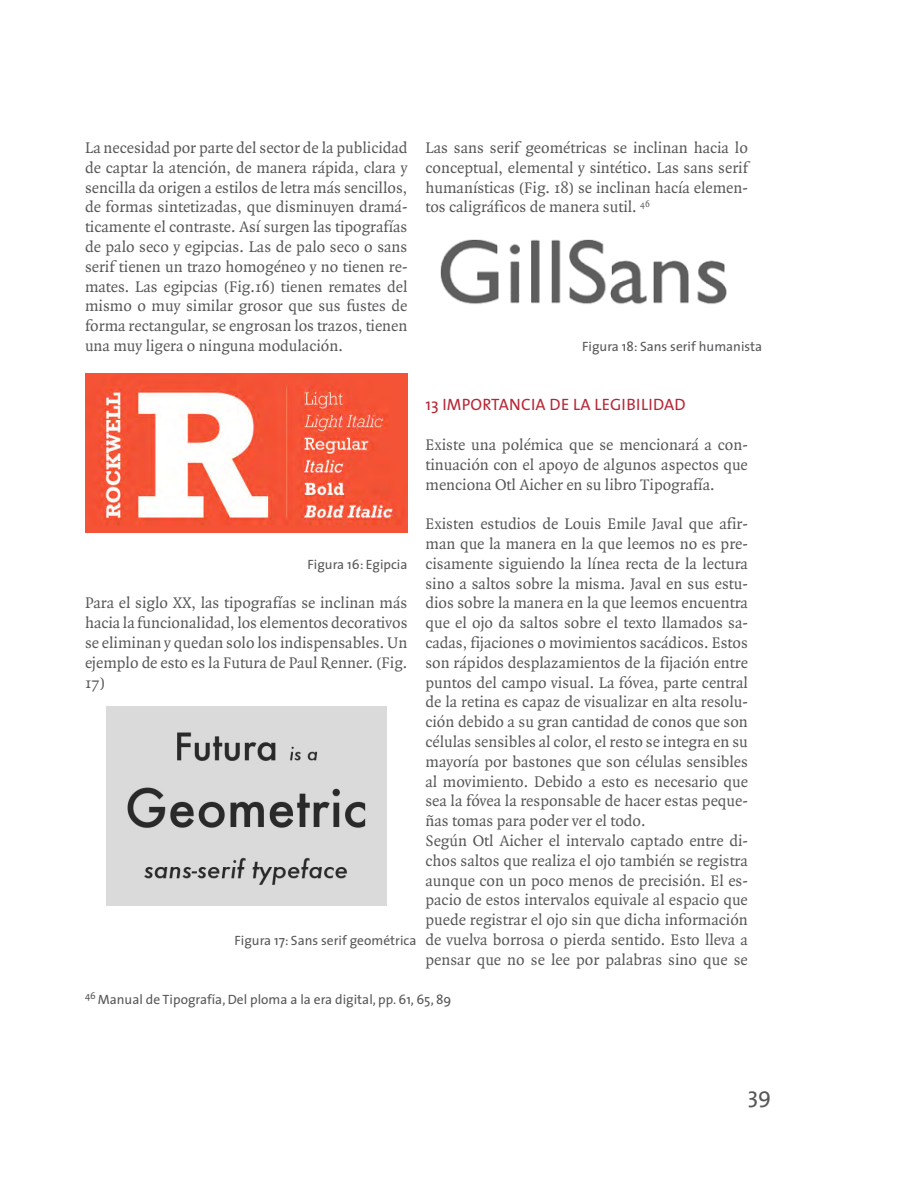
<style>
.page{position:relative;width:918px;height:1188px;background:#fff}
.page>*{position:absolute;margin:0;border:0;box-sizing:border-box;transform-origin:0 0}
.t1{font:22.5px "The Sans";color:#57585a}
.t2{font:16.5px/19.8px "Quadraat";color:#57585a;text-align:justify}
.t3{font:16.5px "The Sans";letter-spacing:.015em;color:#b72837}
.t4{font:13.5px "The Sans";color:#57585a}
</style>
<div class="page">
<img style="left:85px;top:373px;width:322px;height:159px">
<img style="left:106px;top:707px;width:281px;height:198px">
<img style="left:440px;top:239px;width:287px;height:65px">
<p class="t2" style="left:85px;top:138px;width:324px">La necesidad por parte del sector de la publicidad de captar la atención, de manera rápida, clara y sencilla da origen a estilos de letra más sencillos, de formas sintetizadas, que disminuyen dramá&shy;ticamente el contraste. Así surgen las tipografías de palo seco y egipcias. Las de palo seco o sans serif tienen un trazo homogéneo y no tienen re&shy;mates. Las egipcias (Fig.16) tienen remates del mismo o muy similar grosor que sus fustes de forma rectangular, se engrosan los trazos, tienen una muy ligera o ninguna modulación.</p>
<p class="t2" style="left:425px;top:138px;width:324px">Las sans serif geométricas se inclinan hacia lo conceptual, elemental y sintético. Las sans serif humanísticas (Fig. 18) se inclinan hacía elemen&shy;tos caligráficos de manera sutil. <sup>46</sup></p>
<p class="t4" style="left:582px;top:335px;width:182px">Figura 18: Sans serif humanista</p>
<p class="t4" style="left:308px;top:553px;width:101px">Figura 16: Egipcia</p>
<p class="t2" style="left:85px;top:594px;width:324px">Para el siglo XX, las tipografías se inclinan más hacia la funcionalidad, los elementos decorativos se eliminan y quedan solo los indispensables. Un ejemplo de esto es la Futura de Paul Renner. (Fig.<br>17)</p>
<p class="t4" style="left:235px;top:929px;width:183px">Figura 17: Sans serif geométrica</p>
<p class="t3" style="left:425px;top:391px;width:262px">13 IMPORTANCIA DE LA LEGIBILIDAD</p>
<p class="t2" style="left:425px;top:435px;width:324px">Existe una polémica que se mencionará a con&shy;tinuación con el apoyo de algunos aspectos que menciona Otl Aicher en su libro Tipografía.</p>
<p class="t2" style="left:425px;top:515px;width:324px;text-align:left">Existen estudios de Louis Emile Javal que afir&shy;man que la manera en la que leemos no es pre&shy;cisamente siguiendo la línea recta de la lectura sino a saltos sobre la misma. Javal en sus estu&shy;dios sobre la manera en la que leemos encuentra que el ojo da saltos sobre el texto llamados sa&shy;cadas, fijaciones o movimientos sacádicos. Estos son rápidos desplazamientos de la fijación entre puntos del campo visual. La fóvea, parte central de la retina es capaz de visualizar en alta resolu&shy;ción debido a su gran cantidad de conos que son células sensibles al color, el resto se integra en su mayoría por bastones que son células sensibles al movimiento. Debido a esto es necesario que sea la fóvea la responsable de hacer estas peque&shy;ñas tomas para poder ver el todo.<br>Según Otl Aicher el intervalo captado entre di&shy;chos saltos que realiza el ojo también se registra aunque con un poco menos de precisión. El es&shy;pacio de estos intervalos equivale al espacio que puede registrar el ojo sin que dicha información de vuelva borrosa o pierda sentido. Esto lleva a pensar que no se lee por palabras sino que se</p>
<p class="t4" style="left:85px;top:989px;width:368px"><sup>46</sup> Manual de Tipografía, Del ploma a la era digital, pp. 61, 65, 89</p>
<h1 class="t1" style="left:748px;top:1077px;width:25px">39</h1>
</div>
